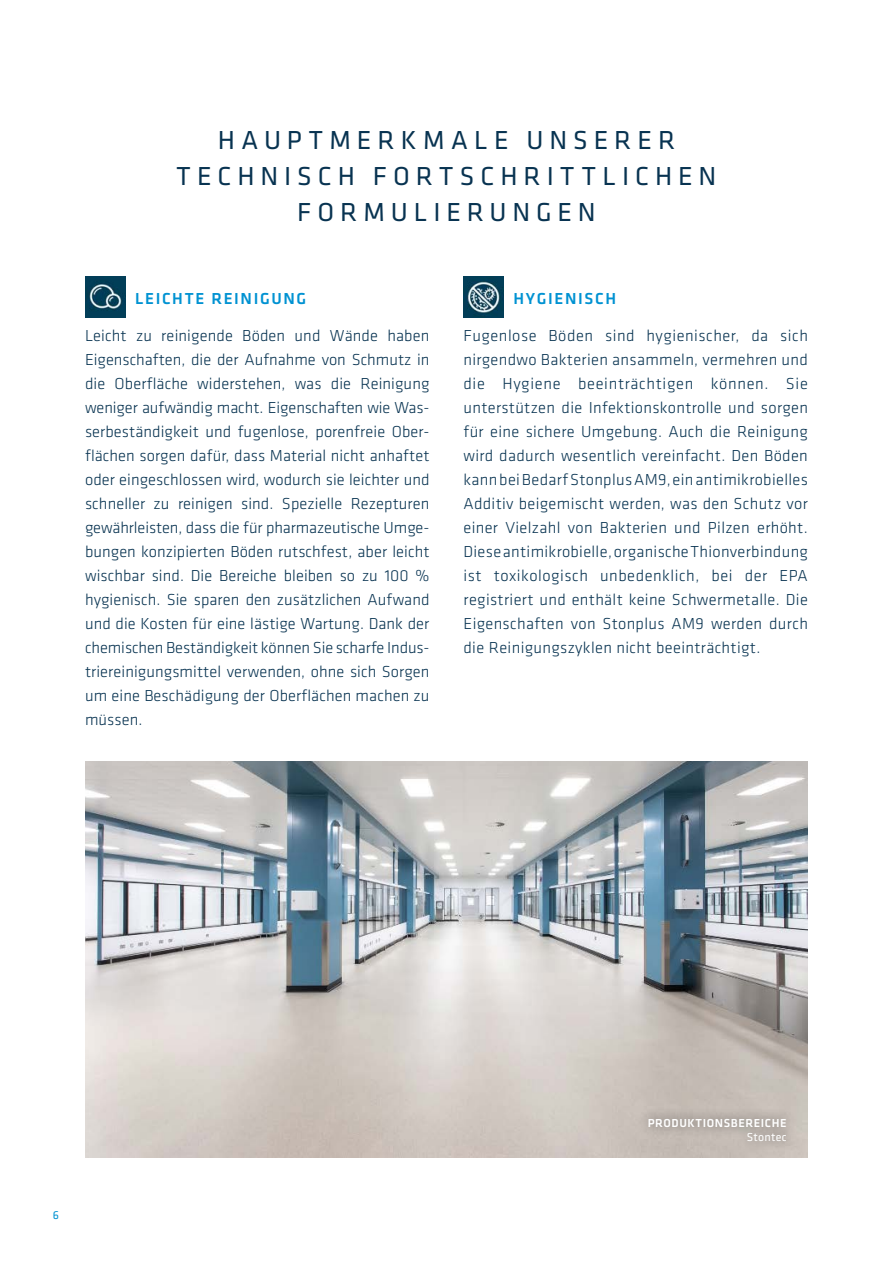
<style>
.page{position:relative;width:893px;height:1263px;background:#fff}
.page>*{position:absolute;margin:0;border:0;box-sizing:border-box;transform-origin:0 0}
.t1{font:27px/36px "Klavika";letter-spacing:.22em;color:#083351;text-align:center}
.t2{font:300 16.5px/24px "Klavika";letter-spacing:.01em;color:#083351;text-align:justify}
.t3{font:500 16.5px "Klavika";letter-spacing:.1em;color:#0092d2}
.t4{font:500 12px "Klavika";letter-spacing:.05em;color:#fff}
.t5{font:12px "Klavika";letter-spacing:.02em;color:#fff}
.t6{font:12px "Klavika";color:#0092d2}
</style>
<div class="page">
<img style="left:85px;top:761px;width:723px;height:396px">
<img style="left:85px;top:277px;width:40px;height:40px">
<img style="left:463px;top:277px;width:41px;height:40px">
<div style="left:637px;top:1106px;width:160px;height:46px;background:#000;opacity:.5"></div>
<h1 class="t1" style="left:176px;top:121px;width:541px">HAUPTMERKMALE UNSERER<br>TECHNISCH FORTSCHRITTLICHEN<br>FORMULIERUNGEN</h1>
<p class="t3" style="left:135px;top:287px;width:173px">LEICHTE REINIGUNG</p>
<p class="t2" style="left:85px;top:324px;width:346px">Leicht zu reinigende Böden und Wände haben Eigenschaften, die der Aufnahme von Schmutz in die Oberfläche widerstehen, was die Reinigung weniger aufwändig macht. Eigenschaften wie Was&shy;serbeständigkeit und fugenlose, porenfreie Ober&shy;flächen sorgen dafür, dass Material nicht anhaftet oder eingeschlossen wird, wodurch sie leichter und schneller zu reinigen sind. Spezielle Rezepturen gewährleisten, dass die für pharmazeutische Umge&shy;bungen konzipierten Böden rutschfest, aber leicht wischbar sind. Die Bereiche bleiben so zu 100 % hygienisch. Sie sparen den zusätzlichen Aufwand und die Kosten für eine lästige Wartung. Dank der chemischen Beständigkeit können Sie scharfe Indus&shy;triereinigungsmittel verwenden, ohne sich Sorgen um eine Beschädigung der Oberflächen machen zu müssen.</p>
<p class="t3" style="left:514px;top:287px;width:104px">HYGIENISCH</p>
<p class="t2" style="left:463px;top:324px;width:346px">Fugenlose Böden sind hygienischer, da sich nirgendwo Bakterien ansammeln, vermehren und die Hygiene beeinträchtigen können. Sie unterstützen die Infektionskontrolle und sorgen für eine sichere Umgebung. Auch die Reinigung wird dadurch wesentlich vereinfacht. Den Böden kann bei Bedarf Stonplus AM9, ein antimikrobielles Additiv beigemischt werden, was den Schutz vor einer Vielzahl von Bakterien und Pilzen erhöht.<br>Diese antimikrobielle, organische Thionverbindung ist toxikologisch unbedenklich, bei der EPA registriert und enthält keine Schwermetalle. Die Eigenschaften von Stonplus AM9 werden durch die Reinigungszyklen nicht beeinträchtigt.</p>
<p class="t6" style="left:53px;top:1207px;width:8px">6</p>
<p class="t4" style="left:648px;top:1114px;width:140px">PRODUKTIONSBEREICHE</p>
<p class="t5" style="left:747px;top:1129px;width:41px">Stontec</p>
</div>
